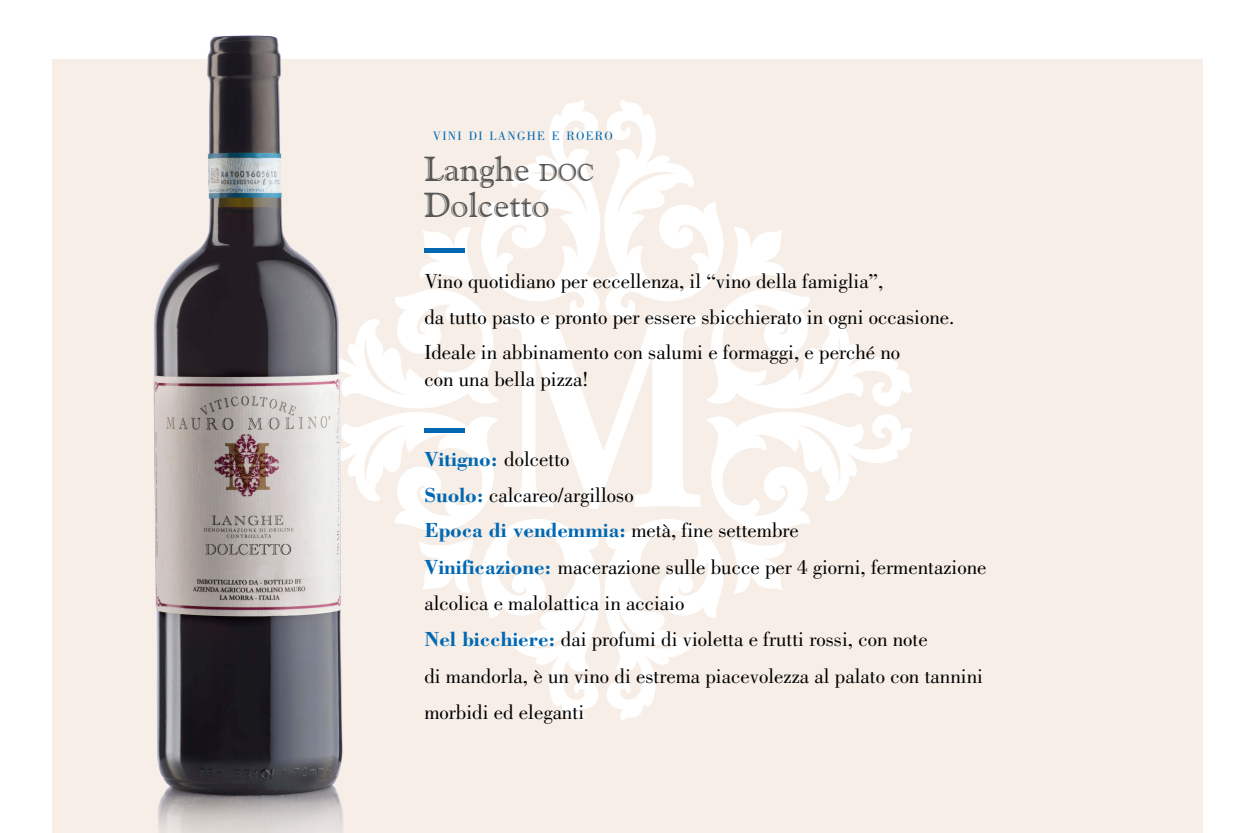
<style>
.page{position:relative;width:1260px;height:833px;background:#fff}
.page>*{position:absolute;margin:0;border:0;box-sizing:border-box;transform-origin:0 0}
.t1{font:34.5px/36px "Goudy Handtooled BT";color:#575756}
.t2{font:21px/36.2px "Bodoni Std";color:#000}
.t3{font:12.6px "Bodoni Std";letter-spacing:.1em;color:#0068b3}
.s1{font-size:24.15px}
.s2{font-weight:700;color:#0068b3}
</style>
<div class="page">
<div style="left:52px;top:60px;width:1150px;height:772px;background:#f6eee7"></div>
<svg style="left:507px;top:100px;width:405px;height:620px"></svg>
<svg style="left:507px;top:315px;width:193px;height:194px"></svg>
<img style="left:52px;top:35px;width:455px;height:797px">
<p class="t3" style="left:433px;top:129px;width:182px">VINI DI LANGHE E ROERO</p>
<h1 class="t1" style="left:424px;top:150px;width:172px">Langhe <span class="s1">doc<br></span>Dolcetto</h1>
<p class="t2" style="left:424px;top:264px;width:532px;line-height:35.4px">Vino quotidiano per eccellenza, il “vino della famiglia”,<br>da tutto pasto e pronto per essere sbicchierato in ogni occasione.<br>Ideale in abbinamento con salumi e formaggi, e perché no</p>
<p class="t2" style="left:424px;top:360px;width:165px">con una bella pizza!</p>
<p class="t2" style="left:424px;top:441px;width:376px;line-height:35.5px"><span class="s2">Vitigno:</span> dolcetto<br><span class="s2">Suolo:</span> calcareo/argilloso<br><span class="s2">Epoca di vendemmia:</span> metà, fine settembre</p>
<p class="t2" style="left:424px;top:549px;width:564px"><span class="s2">Vinificazione:</span> macerazione sulle bucce per 4 giorni, fermentazione alcolica e malolattica in acciaio<br><span class="s2">Nel bicchiere:</span> dai profumi di violetta e frutti rossi, con note<br>di mandorla, è un vino di estrema piacevolezza al palato con tannini morbidi ed eleganti</p>
</div>
